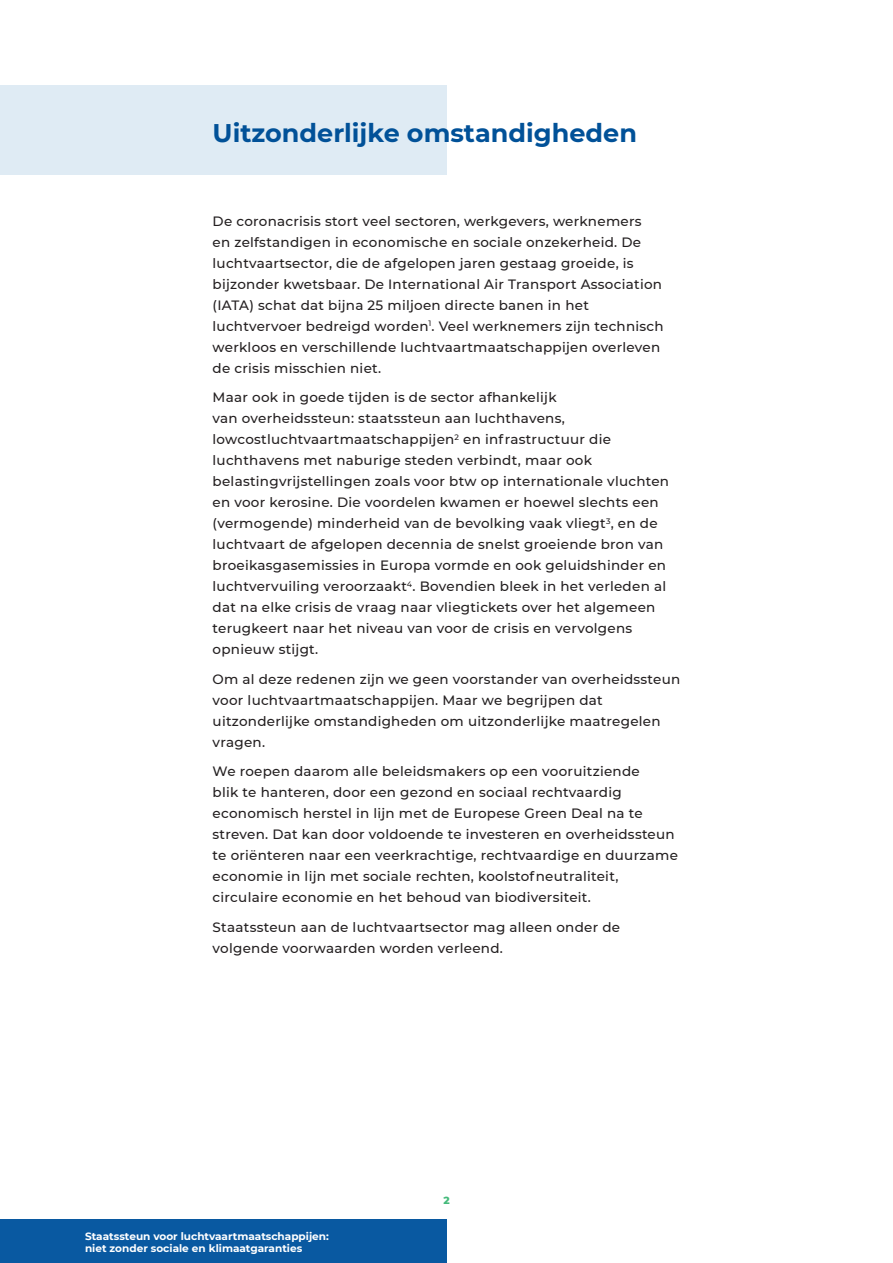
<style>
.page{position:relative;width:893px;height:1263px;background:#fff}
.page>*{position:absolute;margin:0;border:0;box-sizing:border-box;transform-origin:0 0}
.t1{font:700 25.5px "Montserrat";color:#015198}
.t2{font:500 13.5px/21px "Montserrat";letter-spacing:.02em;color:#231f20}
.t3{font:700 10.5px/12px "Montserrat";color:#fff}
.t4{font:800 10.5px "Montserrat";color:#45ba7b}
</style>
<div class="page">
<div style="left:0;top:1219px;width:446px;height:44px;background:#0959a1"></div>
<div style="left:0;top:85px;width:446px;height:89px;background:#dfebf4"></div>
<h1 class="t1" style="left:213px;top:115px;width:426px">Uitzonderlijke omstandigheden</h1>
<p class="t2" style="left:213px;top:210px;width:453px">De coronacrisis stort veel sectoren, werkgevers, werknemers<br>en zelfstandigen in economische en sociale onzekerheid. De luchtvaartsector, die de afgelopen jaren gestaag groeide, is bijzonder kwetsbaar. De International Air Transport Association (IATA) schat dat bijna 25 miljoen directe banen in het luchtvervoer bedreigd worden<sup>1</sup>. Veel werknemers zijn technisch werkloos en verschillende luchtvaartmaatschappijen overleven de crisis misschien niet.</p>
<p class="t2" style="left:213px;top:386px;width:458px">Maar ook in goede tijden is de sector afhankelijk<br>van overheidssteun: staatssteun aan luchthavens, lowcostluchtvaartmaatschappijen<sup>2</sup> en infrastructuur die luchthavens met naburige steden verbindt, maar ook belastingvrijstellingen zoals voor btw op internationale vluchten en voor kerosine. Die voordelen kwamen er hoewel slechts een (vermogende) minderheid van de bevolking vaak vliegt<sup>3</sup>, en de luchtvaart de afgelopen decennia de snelst groeiende bron van broeikasgasemissies in Europa vormde en ook geluidshinder en luchtvervuiling veroorzaakt<sup>4</sup>. Bovendien bleek in het verleden al dat na elke crisis de vraag naar vliegtickets over het algemeen terugkeert naar het niveau van voor de crisis en vervolgens opnieuw stijgt.</p>
<p class="t2" style="left:213px;top:668px;width:469px">Om al deze redenen zijn we geen voorstander van overheidssteun voor luchtvaartmaatschappijen. Maar we begrijpen dat uitzonderlijke omstandigheden om uitzonderlijke maatregelen vragen.</p>
<p class="t2" style="left:213px;top:760px;width:467px">We roepen daarom alle beleidsmakers op een vooruitziende<br>blik te hanteren, door een gezond en sociaal rechtvaardig economisch herstel in lijn met de Europese Green Deal na te streven. Dat kan door voldoende te investeren en overheidssteun te oriënteren naar een veerkrachtige, rechtvaardige en duurzame economie in lijn met sociale rechten, koolstofneutraliteit, circulaire economie en het behoud van biodiversiteit.</p>
<p class="t2" style="left:213px;top:916px;width:409px">Staatssteun aan de luchtvaartsector mag alleen onder de volgende voorwaarden worden verleend.</p>
<p class="t3" style="left:85px;top:1230px;width:245px">Staatssteun voor luchtvaartmaatschappijen: niet zonder sociale en klimaatgaranties</p>
<p class="t4" style="left:443px;top:1193px;width:8px">2</p>
</div>
